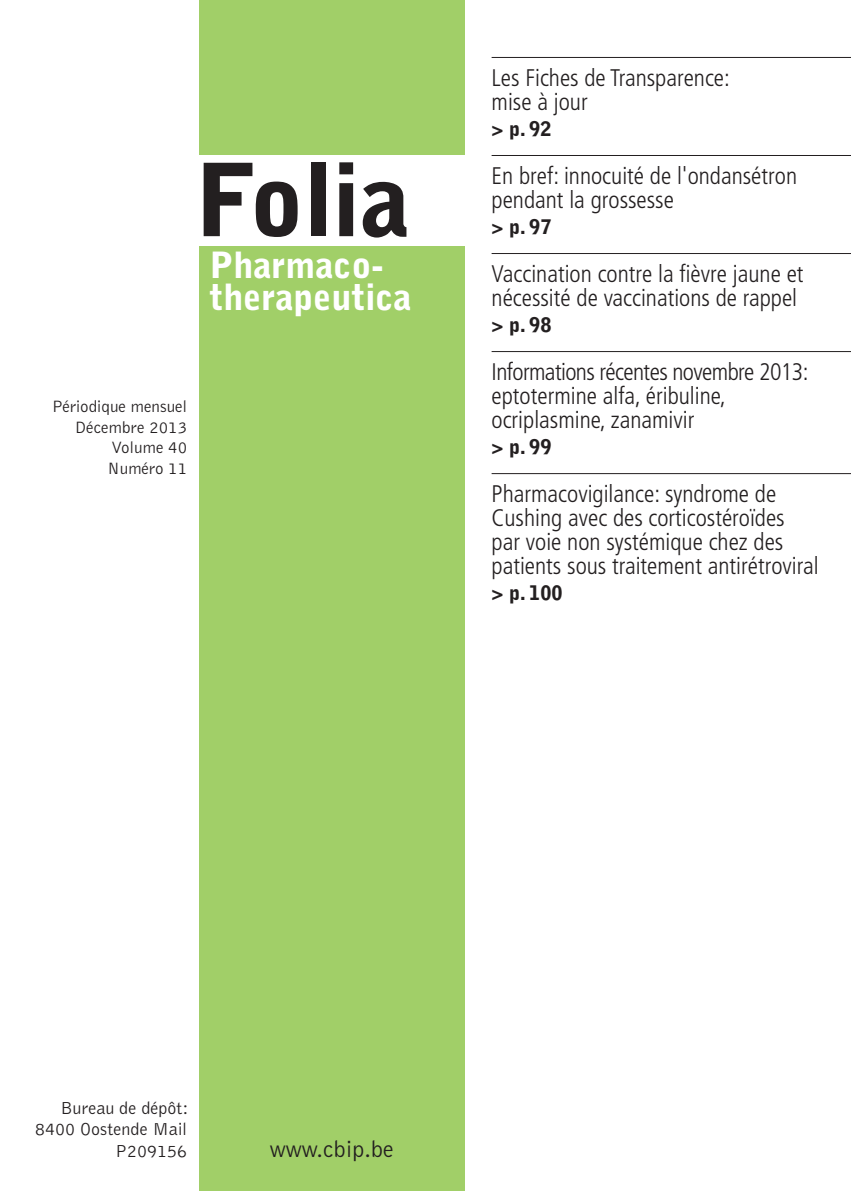
<style>
.page{position:relative;width:851px;height:1191px;background:#fff}
.page>*{position:absolute;margin:0;border:0;box-sizing:border-box;transform-origin:0 0}
.t1{font:900 100px "Bell Gothic Std";color:#231f20}
.t2{font:900 36px/32px "Bell Gothic Std";color:#fff}
.t3{font:300 condensed 24px/24px "Frutiger LT Std";color:#231f20}
.t4{font:300 24px "Bell Gothic Std";color:#231f20}
.t5{font:900 20px "Bell Gothic Std";color:#231f20}
.t6{font:300 18px/21.6px "Bell Gothic Std";color:#231f20;text-align:right}
.t7{font:300 17px/20.4px "Bell Gothic Std";color:#231f20;text-align:right}
</style>
<div class="page">
<div style="left:199px;top:247px;width:265px;height:944px;background:#a1cf68"></div>
<hr style="left:491px;top:57px;width:359px;height:1px;background:#231f20">
<hr style="left:491px;top:155px;width:359px;height:1px;background:#231f20">
<hr style="left:491px;top:253px;width:359px;height:1px;background:#231f20">
<hr style="left:491px;top:351px;width:359px;height:1px;background:#231f20">
<hr style="left:491px;top:473px;width:359px;height:1px;background:#231f20">
<div style="left:199px;top:0;width:265px;height:154px;background:#a1cf68"></div>
<h1 class="t1" style="left:196px;top:142px;width:216px">Folia</h1>
<h2 class="t2" style="left:209px;top:249px;width:204px">Pharmaco&shy;therapeutica</h2>
<p class="t7" style="left:52px;top:397px;width:137px">Périodique mensuel<br>Décembre 2013<br>Volume 40<br>Numéro 11</p>
<p class="t3" style="left:491px;top:66px;width:240px">Les Fiches de Transparence: mise à jour</p>
<p class="t5" style="left:491px;top:117px;width:61px">&gt; p. 92</p>
<p class="t3" style="left:491px;top:164px;width:307px">En bref: innocuité de l'ondansétron pendant la grossesse</p>
<p class="t5" style="left:491px;top:215px;width:61px">&gt; p. 97</p>
<p class="t3" style="left:491px;top:262px;width:313px">Vaccination contre la fièvre jaune et nécessité de vaccinations de rappel</p>
<p class="t5" style="left:491px;top:313px;width:61px">&gt; p. 98</p>
<p class="t3" style="left:491px;top:360px;width:318px">Informations récentes novembre 2013: eptotermine alfa, éribuline, ocriplasmine, zanamivir</p>
<p class="t5" style="left:491px;top:435px;width:61px">&gt; p. 99</p>
<p class="t3" style="left:491px;top:482px;width:328px">Pharmacovigilance: syndrome de Cushing avec des corticostéroïdes par voie non systémique chez des patients sous traitement antirétroviral</p>
<p class="t5" style="left:491px;top:581px;width:73px">&gt; p. 100</p>
<p class="t6" style="left:35px;top:1097px;width:155px">Bureau de dépôt:<br>8400 Oostende Mail<br>P209156</p>
<p class="t4" style="left:270px;top:1136px;width:125px">www.cbip.be</p>
</div>
